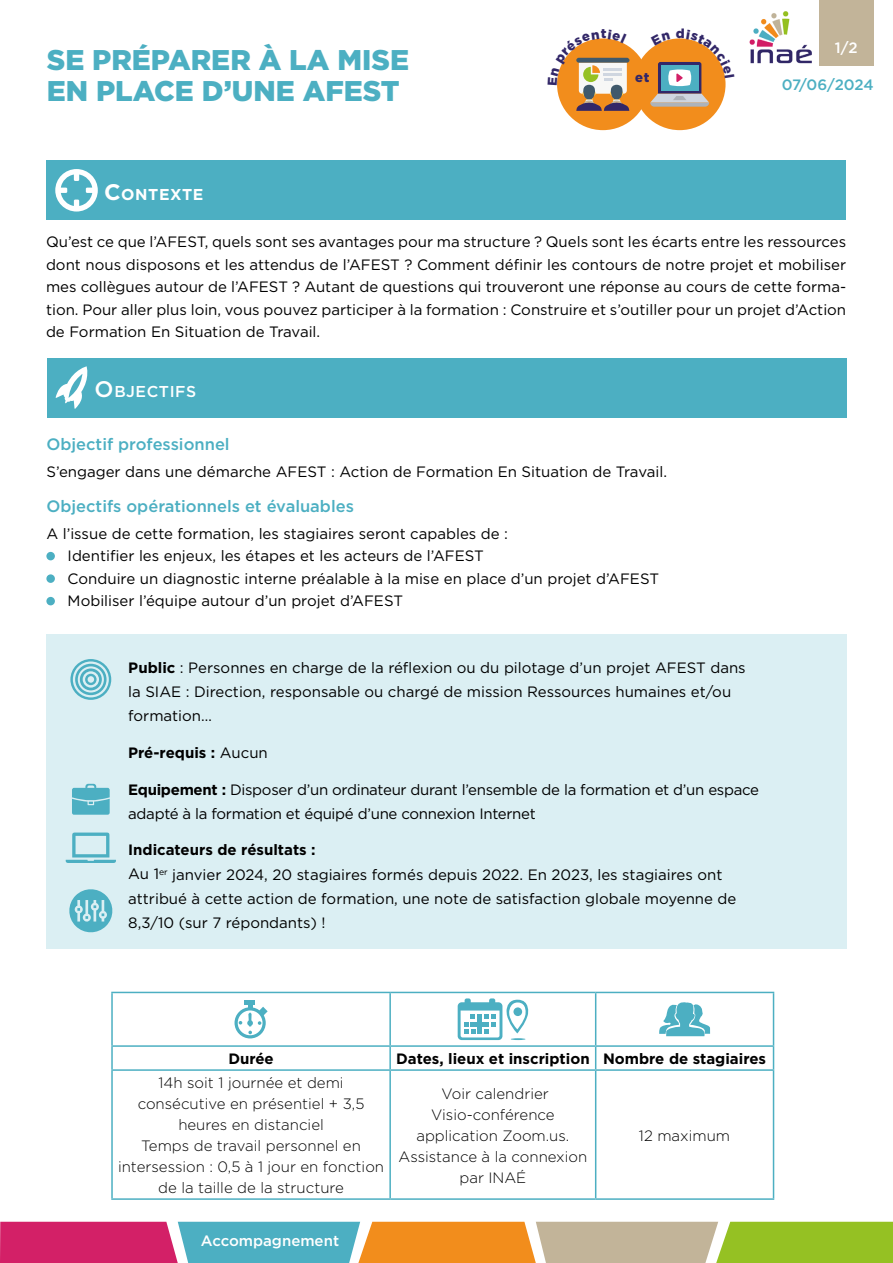
<style>
.page{position:relative;width:893px;height:1263px;background:#fff}
.page>*{position:absolute;margin:0;border:0;box-sizing:border-box;transform-origin:0 0}
.t1{font:900 28.5px/31.5px "Gotham";color:#4cafc2}
.t2{font:500 16.5px "Gotham";color:#4cafc2}
.t3{font:500 15.75px "Gotham";letter-spacing:.035em;color:#fff}
.t4{font:700 15.75px "Gotham";letter-spacing:.035em;color:#fff}
.t5{font:15px/22.5px "Gotham";color:#000}
.t6{font:300 15px/21px "Gotham";color:#000;text-align:center}
.t7{font:15px/24px "Gotham";letter-spacing:-.02em;color:#000}
.t8{font:700 15px "Gotham";color:#000}
.t9{font:500 15px "Gotham";color:#fff}
.t10{font:500 15px "Gotham";letter-spacing:-.01em;color:#4cafc2}
.t11{font:900 13.2px "Gotham";color:#322768}
.s1{font-size:22.5px}
.s2{font-weight:700}
.s3{font-weight:400}
</style>
<div class="page">
<div style="left:819px;top:0;width:55px;height:66px;background:#c2b499"></div>
<img style="left:749px;top:11px;width:63px;height:53px">
<svg style="left:0;top:1222px;width:893px;height:41px;background:#b1956e"></svg>
<div style="left:46px;top:634px;width:800px;height:314px;background:#dbeff3"></div>
<div style="left:47px;top:161px;width:799px;height:59px;background:#4cafc2"></div>
<svg style="left:55px;top:169px;width:43px;height:43px"></svg>
<div style="left:47px;top:358px;width:799px;height:59px;background:#4cafc2"></div>
<svg style="left:55px;top:366px;width:33px;height:43px"></svg>
<div style="left:46px;top:552px;width:9px;height:8px;background:#4cafc2;border-radius:50%"></div>
<div style="left:46px;top:574px;width:9px;height:9px;background:#4cafc2;border-radius:50%"></div>
<div style="left:46px;top:597px;width:9px;height:8px;background:#4cafc2;border-radius:50%"></div>
<svg style="left:70px;top:659px;width:41px;height:41px"></svg>
<svg style="left:72px;top:784px;width:38px;height:31px"></svg>
<svg style="left:113px;top:993px;width:660px;height:205px"></svg>
<hr style="left:111px;top:1045px;width:279px;height:2px;background:#4cafc2">
<hr style="left:390px;top:1045px;width:206px;height:2px;background:#4cafc2">
<hr style="left:596px;top:1045px;width:178px;height:2px;background:#4cafc2">
<hr style="left:773px;top:1071px;width:1px;height:127px;background:#4cafc2">
<hr style="left:596px;top:1198px;width:178px;height:2px;background:#4cafc2">
<hr style="left:596px;top:992px;width:178px;height:1px;background:#4cafc2">
<hr style="left:773px;top:993px;width:1px;height:52px;background:#4cafc2">
<svg style="left:773px;top:1047px;width:1px;height:22px"></svg>
<hr style="left:111px;top:1069px;width:279px;height:2px;background:#4cafc2">
<hr style="left:390px;top:1069px;width:206px;height:2px;background:#4cafc2">
<hr style="left:596px;top:1069px;width:178px;height:2px;background:#4cafc2">
<hr style="left:390px;top:992px;width:206px;height:1px;background:#4cafc2">
<hr style="left:595px;top:993px;width:1px;height:52px;background:#4cafc2">
<svg style="left:595px;top:1047px;width:1px;height:22px"></svg>
<hr style="left:595px;top:1071px;width:1px;height:127px;background:#4cafc2">
<hr style="left:390px;top:1198px;width:206px;height:2px;background:#4cafc2">
<hr style="left:111px;top:992px;width:279px;height:1px;background:#4cafc2">
<hr style="left:111px;top:993px;width:2px;height:52px;background:#4cafc2">
<hr style="left:389px;top:993px;width:2px;height:52px;background:#4cafc2">
<hr style="left:111px;top:1047px;width:2px;height:22px;background:#4cafc2">
<hr style="left:389px;top:1047px;width:2px;height:22px;background:#4cafc2">
<hr style="left:111px;top:1071px;width:2px;height:127px;background:#4cafc2">
<hr style="left:389px;top:1071px;width:2px;height:127px;background:#4cafc2">
<hr style="left:111px;top:1198px;width:279px;height:2px;background:#4cafc2">
<svg style="left:235px;top:1004px;width:33px;height:34px"></svg>
<div style="left:245px;top:1000px;width:10px;height:5px;background:#4cafc2"></div>
<svg style="left:458px;top:999px;width:72px;height:41px"></svg>
<svg style="left:659px;top:1000px;width:51px;height:36px"></svg>
<svg style="left:69px;top:889px;width:44px;height:44px"></svg>
<div style="left:634px;top:38px;width:91px;height:92px;background:#f28d1c;border-radius:50%"></div>
<div style="left:557px;top:38px;width:92px;height:92px;background:#f28d1c;border-radius:50%"></div>
<svg style="left:65px;top:832px;width:51px;height:31px"></svg>
<svg style="left:650px;top:38px;width:76px;height:69px"></svg>
<svg style="left:557px;top:38px;width:72px;height:73px"></svg>
<h1 class="t1" style="left:47px;top:43px;width:364px">SE PRÉPARER À LA MISE<br>EN PLACE D’UNE AFEST</h1>
<p class="t11" style="left:635px;top:68px;width:16px">et</p>
<p class="t9" style="left:835px;top:38px;width:24px">1/2</p>
<p class="t10" style="left:782px;top:75px;width:93px">07/06/2024</p>
<p class="t4" style="left:104px;top:183px;width:101px"><span class="s1">C</span>ONTEXTE</p>
<p class="t5" style="left:46px;top:230px;width:802px;text-align:justify">Qu’est ce que l’AFEST, quels sont ses avantages pour ma structure ? Quels sont les écarts entre les ressources dont nous disposons et les attendus de l’AFEST ? Comment définir les contours de notre projet et mobiliser mes collègues autour de l’AFEST ? Autant de questions qui trouveront une réponse au cours de cette forma&shy;tion. Pour aller plus loin, vous pouvez participer à la formation : Construire et s’outiller pour un projet d’Action de Formation En Situation de Travail.</p>
<p class="t3" style="left:95px;top:381px;width:103px"><span class="s1">O</span>BJECTIFS</p>
<p class="t2" style="left:46px;top:433px;width:185px">Objectif professionnel</p>
<p class="t5" style="left:46px;top:460px;width:622px">S’engager dans une démarche AFEST : Action de Formation En Situation de Travail.</p>
<p class="t2" style="left:46px;top:495px;width:309px">Objectifs opérationnels et évaluables</p>
<p class="t5" style="left:68px;top:522px;width:593px;text-indent:-21px">A l’issue de cette formation, les stagiaires seront capables de :<br>Identifier les enjeux, les étapes et les acteurs de l’AFEST<br>Conduire un diagnostic interne préalable à la mise en place d’un projet d’AFEST Mobiliser l’équipe autour d’un projet d’AFEST</p>
<p class="t5" style="left:128px;top:655px;width:619px;line-height:24px"><span class="s2">Public</span> : Personnes en charge de la réflexion ou du pilotage d’un projet AFEST dans la SIAE : Direction, responsable ou chargé de mission Ressources humaines et/ou formation…</p>
<p class="t8" style="left:128px;top:743px;width:141px">Pré-requis : <span class="s3">Aucun</span></p>
<p class="t7" style="left:128px;top:777px;width:632px"><span class="s2">Equipement :</span> Disposer d’un ordinateur durant l’ensemble de la formation et d’un espace adapté à la formation et équipé d’une connexion Internet</p>
<p class="t5" style="left:128px;top:838px;width:610px;line-height:24px"><span class="s2">Indicateurs de résultats :<br></span>Au 1<sup>er</sup> janvier 2024, 20 stagiaires formés depuis 2022. En 2023, les stagiaires ont attribué à cette action de formation, une note de satisfaction globale moyenne de 8,3/10 (sur 7 répondants) !</p>
<p class="t8" style="left:228px;top:1049px;width:47px">Durée</p>
<p class="t8" style="left:396px;top:1049px;width:371px">Dates, lieux et inscription Nombre de stagiaires</p>
<p class="t6" style="left:118px;top:1072px;width:268px">14h soit 1 journée et demi consécutive en présentiel + 3,5 heures en distanciel<br>Temps de travail personnel en intersession : 0,5 à 1 jour en fonction de la taille de la structure</p>
<p class="t6" style="left:399px;top:1082px;width:190px">Voir calendrier<br>Visio-conférence application Zoom.us.<br>Assistance à la connexion par INAÉ</p>
<p class="t6" style="left:639px;top:1124px;width:93px">12 maximum</p>
<p class="t9" style="left:201px;top:1231px;width:140px">Accompagnement</p>
</div>
